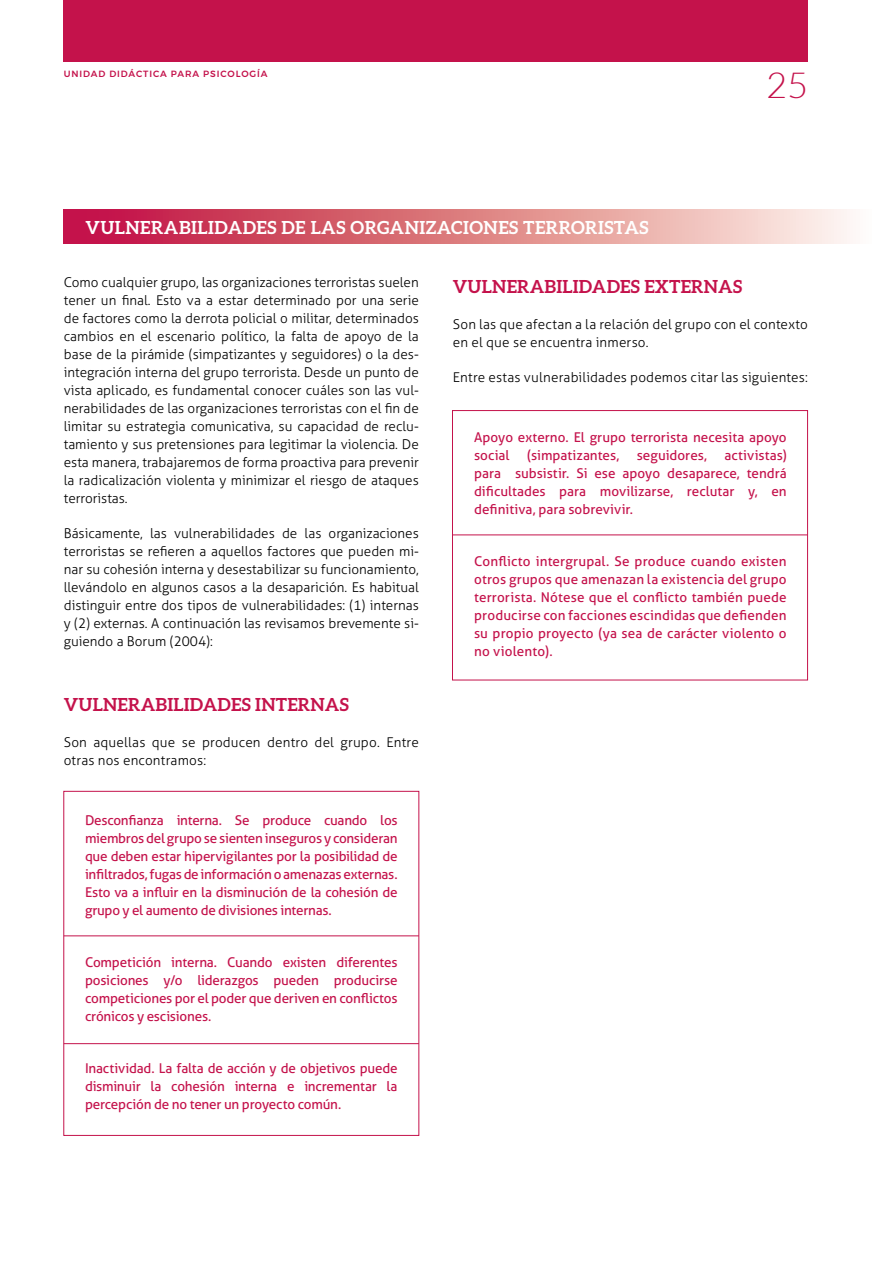
<style>
.page{position:relative;width:893px;height:1263px;background:#fff}
.page>*{position:absolute;margin:0;border:0;box-sizing:border-box;transform-origin:0 0}
.t1{font:300 36px "Lato";color:#c4124b}
.t2{font:700 18px "Aleo";letter-spacing:.01em;color:#c4124b}
.H2_Subtítulo{font:700 18px "Aleo";letter-spacing:.025em;color:#fff}
.credit_text{font:300 13.5px/18px "Aller";letter-spacing:.01em;color:#000;text-align:justify}
.t3{font:13.5px/18px "Aller";letter-spacing:-.005em;color:#c4124b;text-align:justify}
.t4{font:500 9px "Montserrat";letter-spacing:.1em;color:#c4124b}
</style>
<div class="page">
<div style="left:64px;top:0;width:744px;height:62px;background:#c4124b"></div>
<svg style="left:64px;top:209px;width:786px;height:35px;background:#dd7c88"></svg>
<div style="left:63px;top:791px;width:356px;height:345px;border:1px solid #c4124b"></div>
<div style="left:452px;top:410px;width:356px;height:270px;border:1px solid #c4124b"></div>
<div style="left:56px;top:926px;width:371px;height:20px;background:#fff"></div>
<hr style="left:64px;top:935px;width:355px;height:1px;background:#c4124b">
<div style="left:445px;top:525px;width:370px;height:20px;background:#fff"></div>
<hr style="left:452px;top:534px;width:355px;height:1px;background:#c4124b">
<div style="left:56px;top:1034px;width:371px;height:20px;background:#fff"></div>
<hr style="left:64px;top:1043px;width:355px;height:1px;background:#c4124b">
<p class="t4" style="left:64px;top:66px;width:205px">UNIDAD DIDÁCTICA PARA PSICOLOGÍA</p>
<p class="H2_Subtítulo" style="left:85px;top:217px;width:565px">VULNERABILIDADES DE LAS ORGANIZACIONES TERRORISTAS</p>
<h1 class="t1" style="left:766px;top:66px;width:43px">25</h1>
<p class="credit_text" style="left:64px;top:273px;width:357px">Como cualquier grupo, las organizaciones terroristas suelen tener un final. Esto va a estar determinado por una serie de factores como la derrota policial o militar, determinados cambios en el escenario político, la falta de apoyo de la base de la pirámide (simpatizantes y seguidores) o la des&shy;integración interna del grupo terrorista. Desde un punto de vista aplicado, es fundamental conocer cuáles son las vul&shy;nerabilidades de las organizaciones terroristas con el fin de limitar su estrategia comunicativa, su capacidad de reclu&shy;tamiento y sus pretensiones para legitimar la violencia. De esta manera, trabajaremos de forma proactiva para prevenir la radicalización violenta y minimizar el riesgo de ataques terroristas.</p>
<p class="credit_text" style="left:64px;top:524px;width:357px">Básicamente, las vulnerabilidades de las organizaciones terroristas se refieren a aquellos factores que pueden mi&shy;nar su cohesión interna y desestabilizar su funcionamiento, llevándolo en algunos casos a la desaparición. Es habitual distinguir entre dos tipos de vulnerabilidades: (1) internas y (2) externas. A continuación las revisamos brevemente si&shy;guiendo a Borum (2004):</p>
<p class="t2" style="left:64px;top:694px;width:287px">VULNERABILIDADES INTERNAS</p>
<p class="credit_text" style="left:64px;top:733px;width:357px">Son aquellas que se producen dentro del grupo. Entre otras nos encontramos:</p>
<p class="t3" style="left:85px;top:811px;width:314px">Desconfianza interna. Se produce cuando los miembros del grupo se sienten inseguros y consideran que deben estar hipervigilantes por la posibilidad de infiltrados, fugas de información o amenazas externas.<br>Esto va a influir en la disminución de la cohesión de grupo y el aumento de divisiones internas.</p>
<p class="t3" style="left:85px;top:953px;width:314px">Competición interna. Cuando existen diferentes posiciones y/o liderazgos pueden producirse competiciones por el poder que deriven en conflictos crónicos y escisiones.</p>
<p class="t3" style="left:85px;top:1059px;width:314px">Inactividad. La falta de acción y de objetivos puede disminuir la cohesión interna e incrementar la percepción de no tener un proyecto común.</p>
<p class="t2" style="left:453px;top:276px;width:291px">VULNERABILIDADES EXTERNAS</p>
<p class="credit_text" style="left:453px;top:315px;width:357px">Son las que afectan a la relación del grupo con el contexto en el que se encuentra inmerso.</p>
<p class="credit_text" style="left:453px;top:368px;width:357px">Entre estas vulnerabilidades podemos citar las siguientes:</p>
<p class="t3" style="left:474px;top:428px;width:314px">Apoyo externo. El grupo terrorista necesita apoyo social</p>
<p class="t3" style="left:474px;top:446px;width:314px;text-indent:250px">activistas) para subsistir. Si ese apoyo desaparece, tendrá dificultades para movilizarse, reclutar y, en definitiva, para sobrevivir.</p>
<p class="t3" style="left:474px;top:552px;width:314px">Conflicto intergrupal. Se produce cuando existen otros grupos que amenazan la existencia del grupo terrorista. Nótese que el conflicto también puede producirse con facciones escindidas que defienden su propio proyecto (ya sea de carácter violento o no violento).</p>
<p class="t3" style="left:527px;top:446px;width:94px">(simpatizantes,</p>
<p class="t3" style="left:637px;top:446px;width:72px">seguidores,</p>
</div>
